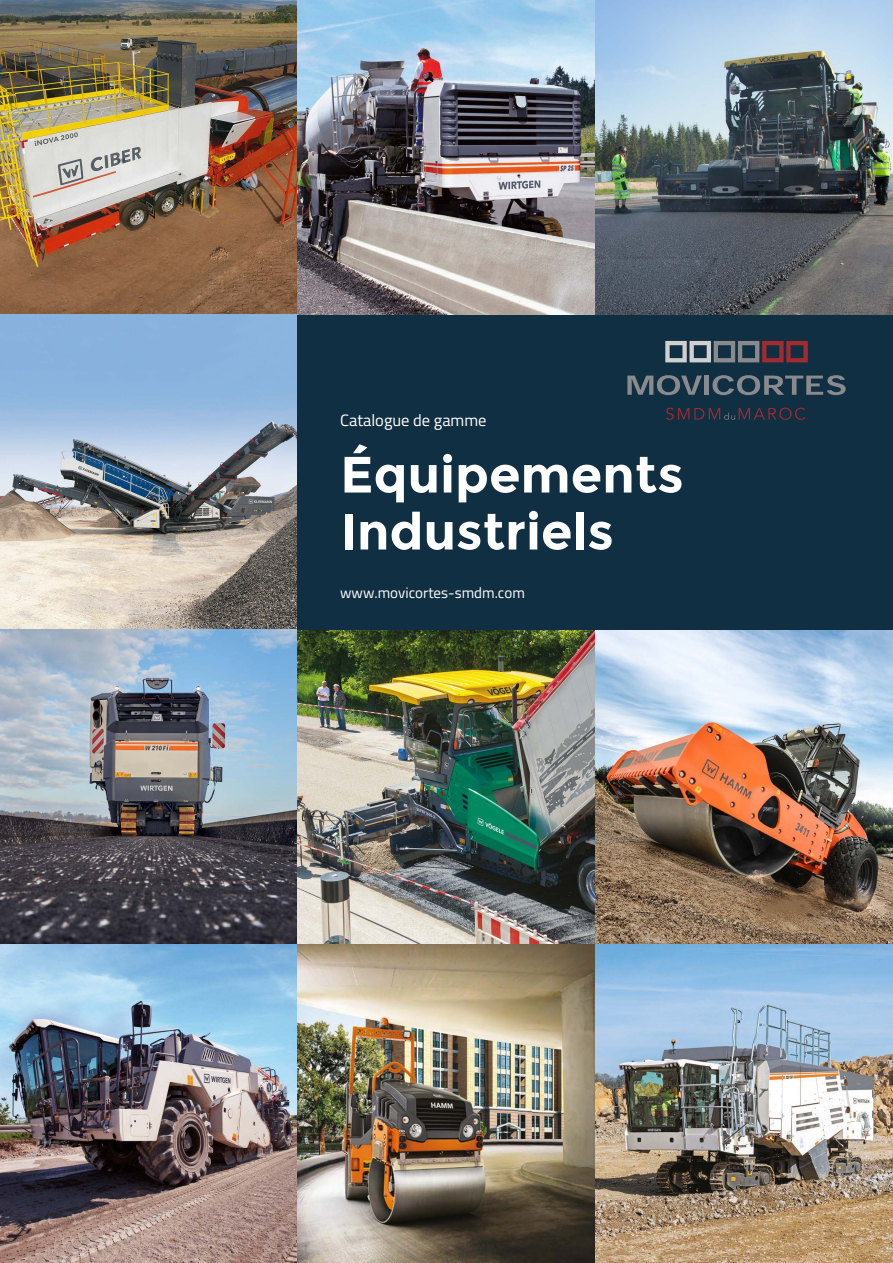
<style>
.page{position:relative;width:893px;height:1263px;background:#fff}
.page>*{position:absolute;margin:0;border:0;box-sizing:border-box;transform-origin:0 0}
.t1{font:700 51px/57px "Montserrat";color:#fff}
.t2{font:16.5px "Titillium";color:#fff}
.t3{font:15px "Titillium";color:#fff}
</style>
<div class="page">
<img style="left:0;top:0;width:298px;height:315px">
<img style="left:298px;top:0;width:297px;height:315px">
<img style="left:595px;top:0;width:298px;height:315px">
<img style="left:0;top:315px;width:298px;height:314px">
<img style="left:0;top:629px;width:298px;height:315px">
<img style="left:298px;top:629px;width:297px;height:315px">
<img style="left:595px;top:629px;width:298px;height:315px">
<img style="left:0;top:944px;width:298px;height:319px">
<img style="left:298px;top:944px;width:297px;height:319px">
<img style="left:595px;top:944px;width:298px;height:319px">
<div style="left:298px;top:315px;width:595px;height:314px;background:#112f42"></div>
<svg style="left:665px;top:341px;width:143px;height:21px"></svg>
<svg style="left:627px;top:375px;width:75px;height:20px"></svg>
<div style="left:704px;top:376px;width:5px;height:19px;background:#898a8d"></div>
<svg style="left:712px;top:375px;width:134px;height:20px"></svg>
<svg style="left:666px;top:408px;width:139px;height:12px"></svg>
<p class="t2" style="left:340px;top:408px;width:148px">Catalogue de gamme</p>
<h1 class="t1" style="left:340px;top:446px;width:345px">Équipements<br>Industriels</h1>
<p class="t3" style="left:340px;top:582px;width:186px">www.movicortes-smdm.com</p>
</div>
